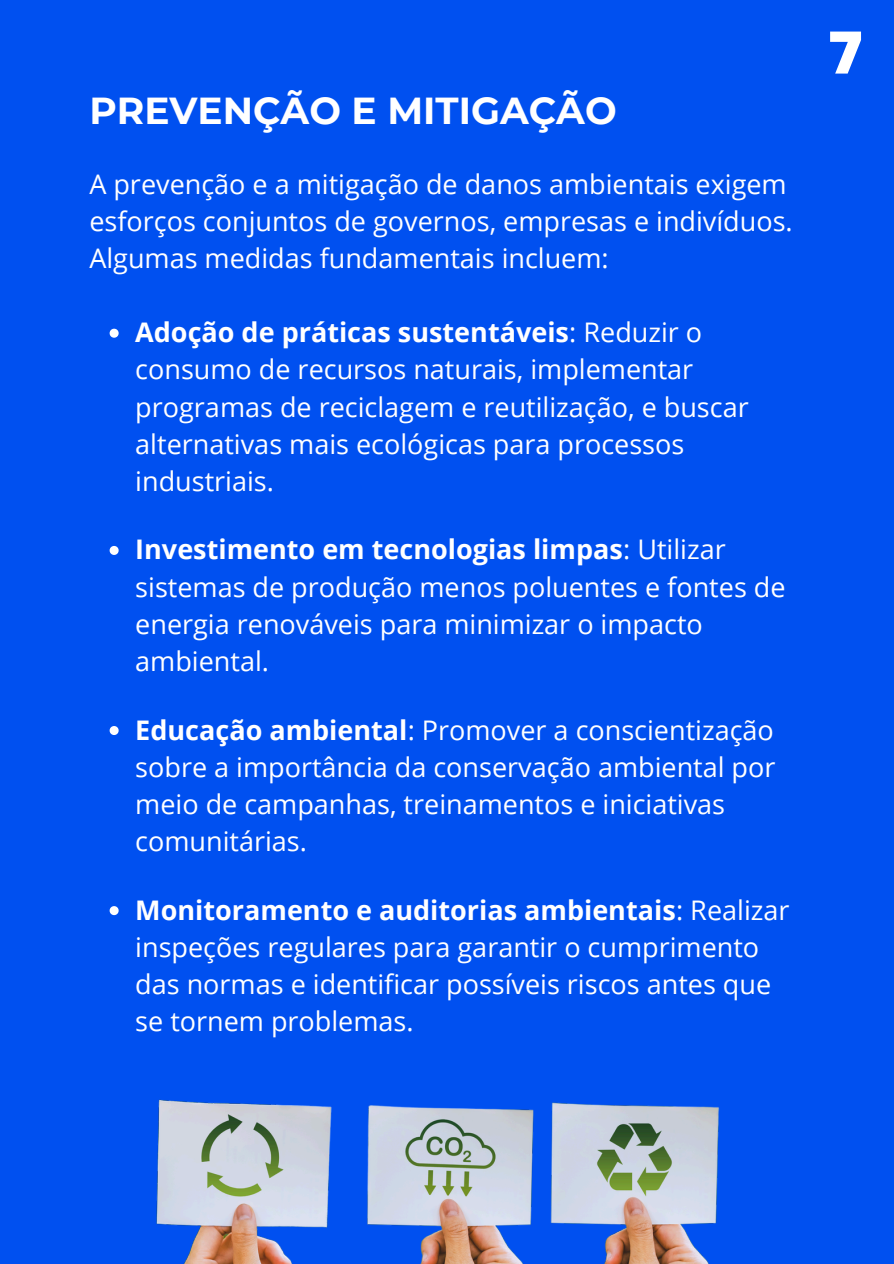
<style>
.page{position:relative;width:894px;height:1264px;background:#fff}
.page>*{position:absolute;margin:0;border:0;box-sizing:border-box;transform-origin:0 0}
.t1{font:800 60px "Garet";color:#fff}
.t2{font:700 37.5px "Montserrat";color:#fff}
.t3{font:27px/37.2px "Open Sans";color:#fff}
.s1{font-weight:700}
</style>
<div class="page">
<div style="left:0;top:0;width:893px;height:1263px;background:#0050f0"></div>
<svg style="left:110px;top:329px;width:9px;height:9px"></svg>
<svg style="left:110px;top:546px;width:9px;height:9px"></svg>
<svg style="left:110px;top:726px;width:9px;height:9px"></svg>
<svg style="left:110px;top:906px;width:9px;height:9px"></svg>
<img style="left:156px;top:1099px;width:563px;height:164px">
<h1 class="t2" style="left:89px;top:87px;width:528px">PREVENÇÃO E MITIGAÇÃO</h1>
<p class="t3" style="left:89px;top:164px;width:704px">A prevenção e a mitigação de danos ambientais exigem esforços conjuntos de governos, empresas e indivíduos.<br>Algumas medidas fundamentais incluem:</p>
<p class="t3" style="left:135px;top:313px;width:614px"><span class="s1">Adoção de práticas sustentáveis</span>: Reduzir o consumo de recursos naturais, implementar programas de reciclagem e reutilização, e buscar alternativas mais ecológicas para processos industriais.</p>
<p class="t3" style="left:135px;top:530px;width:651px"><span class="s1">Investimento em tecnologias limpas</span>: Utilizar sistemas de produção menos poluentes e fontes de energia renováveis para minimizar o impacto ambiental.</p>
<p class="t3" style="left:135px;top:710px;width:641px"><span class="s1">Educação ambiental</span>: Promover a conscientização sobre a importância da conservação ambiental por meio de campanhas, treinamentos e iniciativas comunitárias.</p>
<p class="t3" style="left:135px;top:890px;width:655px"><span class="s1">Monitoramento e auditorias ambientais</span>: Realizar inspeções regulares para garantir o cumprimento das normas e identificar possíveis riscos antes que se tornem problemas.</p>
<p class="t1" style="left:828px;top:9px;width:36px">7</p>
</div>
